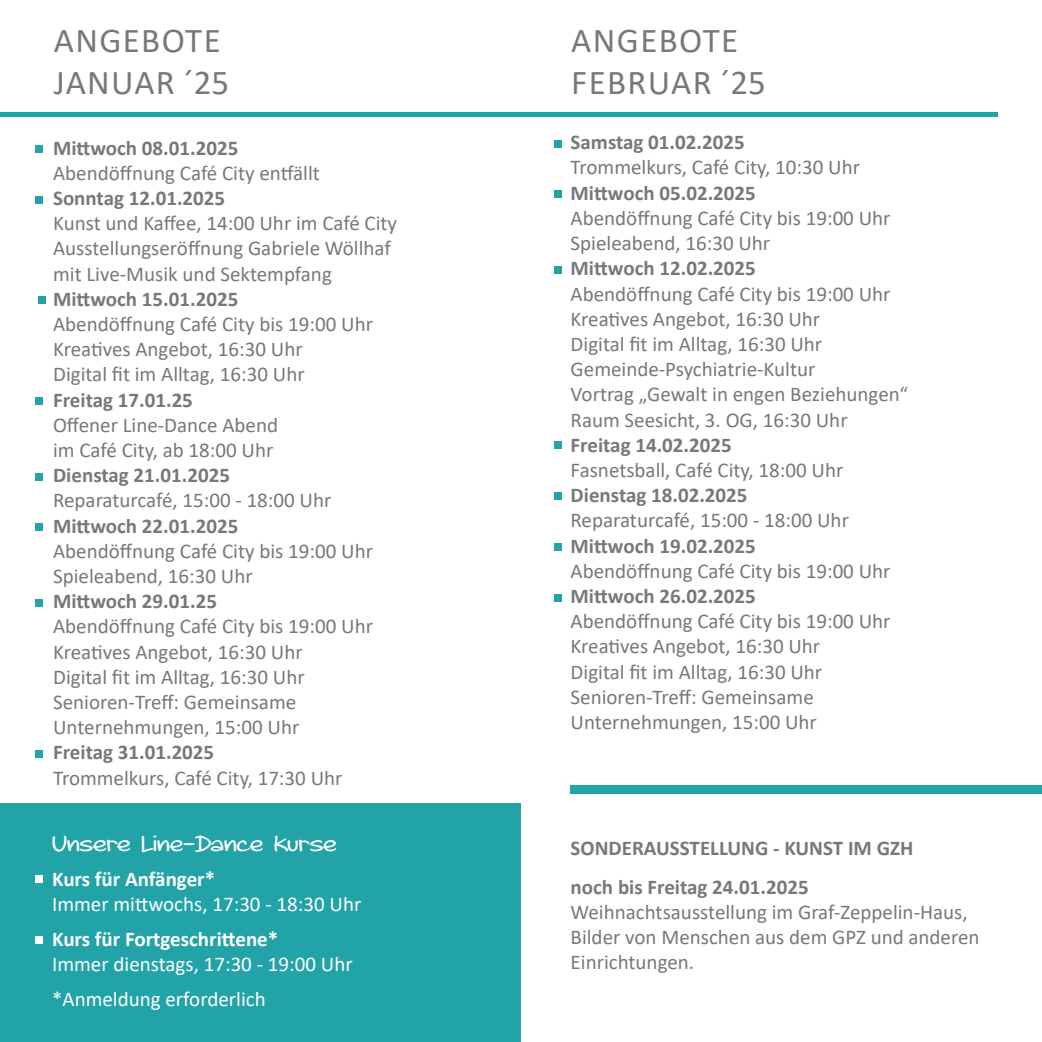
<style>
.page{position:relative;width:1042px;height:1042px;background:#fff}
.page>*{position:absolute;margin:0;border:0;box-sizing:border-box;transform-origin:0 0}
.t1{font:35px/42px "Calibri";letter-spacing:.04em;color:#76787b}
.t2{font:700 29.75px "Joules";letter-spacing:-.01em;color:#fff}
.t3{font:21px/25.2px "Calibri";color:#76787b}
.t4{font:700 21px/38.5px "Calibri";color:#76787b}
.t5{font:21px/35px "Calibri";color:#fff}
.t6{font:700 21px "Calibri";color:#fff}
.t7{font:700 21px "Joules";letter-spacing:-.01em;color:#fff}
</style>
<div class="page">
<div style="left:35px;top:145px;width:8px;height:8px;background:#21a3a7"></div>
<div style="left:38px;top:297px;width:8px;height:7px;background:#21a3a7"></div>
<div style="left:35px;top:397px;width:8px;height:8px;background:#21a3a7"></div>
<div style="left:35px;top:197px;width:8px;height:7px;background:#21a3a7"></div>
<div style="left:35px;top:473px;width:8px;height:7px;background:#21a3a7"></div>
<div style="left:35px;top:523px;width:8px;height:7px;background:#21a3a7"></div>
<div style="left:35px;top:599px;width:8px;height:7px;background:#21a3a7"></div>
<div style="left:35px;top:750px;width:8px;height:7px;background:#21a3a7"></div>
<div style="left:554px;top:140px;width:8px;height:8px;background:#21a3a7"></div>
<div style="left:554px;top:190px;width:8px;height:8px;background:#21a3a7"></div>
<div style="left:554px;top:266px;width:8px;height:8px;background:#21a3a7"></div>
<div style="left:554px;top:441px;width:8px;height:8px;background:#21a3a7"></div>
<div style="left:554px;top:492px;width:8px;height:7px;background:#21a3a7"></div>
<div style="left:554px;top:543px;width:8px;height:8px;background:#21a3a7"></div>
<div style="left:554px;top:594px;width:8px;height:7px;background:#21a3a7"></div>
<div style="left:0;top:111px;width:997px;height:5px;background:#21a3a7"></div>
<div style="left:570px;top:785px;width:472px;height:9px;background:#21a3a7"></div>
<div style="left:0;top:804px;width:521px;height:238px;background:#21a3a7"></div>
<div style="left:35px;top:876px;width:8px;height:7px;background:#fff"></div>
<div style="left:35px;top:936px;width:8px;height:8px;background:#fff"></div>
<h1 class="t1" style="left:54px;top:19px;width:177px">ANGEBOTE<br>JANUAR ´25</h1>
<p class="t4" style="left:53px;top:128px;width:187px">Mittwoch 08.01.2025</p>
<p class="t3" style="left:53px;top:160px;width:268px">Abendöffnung Café City entfällt</p>
<p class="t4" style="left:53px;top:178px;width:174px">Sonntag 12.01.2025</p>
<p class="t3" style="left:53px;top:210px;width:345px">Kunst und Kaffee, 14:00 Uhr im Café City<br>Ausstellungseröffnung Gabriele Wöllhaf mit Live-Musik und Sektempfang</p>
<p class="t4" style="left:53px;top:279px;width:187px">Mittwoch 15.01.2025</p>
<p class="t3" style="left:53px;top:311px;width:321px">Abendöffnung Café City bis 19:00 Uhr<br>Kreatives Angebot, 16:30 Uhr<br>Digital fit im Alltag, 16:30 Uhr</p>
<p class="t4" style="left:53px;top:380px;width:141px">Freitag 17.01.25</p>
<p class="t3" style="left:53px;top:412px;width:226px">Offener Line-Dance Abend im Café City, ab 18:00 Uhr</p>
<p class="t4" style="left:53px;top:456px;width:178px">Dienstag 21.01.2025</p>
<p class="t3" style="left:53px;top:487px;width:280px">Reparaturcafé, 15:00 - 18:00 Uhr</p>
<p class="t4" style="left:53px;top:506px;width:187px">Mittwoch 22.01.2025</p>
<p class="t3" style="left:53px;top:538px;width:321px">Abendöffnung Café City bis 19:00 Uhr<br>Spieleabend, 16:30 Uhr</p>
<p class="t4" style="left:53px;top:582px;width:165px">Mittwoch 29.01.25</p>
<p class="t3" style="left:53px;top:613px;width:321px">Abendöffnung Café City bis 19:00 Uhr<br>Kreatives Angebot, 16:30 Uhr<br>Digital fit im Alltag, 16:30 Uhr<br>Senioren-Treff: Gemeinsame<br>Unternehmungen, 15:00 Uhr</p>
<p class="t4" style="left:53px;top:733px;width:163px">Freitag 31.01.2025</p>
<p class="t3" style="left:53px;top:764px;width:291px">Trommelkurs, Café City, 17:30 Uhr</p>
<p class="t7" style="left:52px;top:829px;width:286px">Unsere Line-Dance Kurse</p>
<p class="t6" style="left:52px;top:864px;width:165px">Kurs für Anfänger*</p>
<p class="t5" style="left:52px;top:886px;width:311px">Immer mittwochs, 17:30 - 18:30 Uhr</p>
<p class="t6" style="left:52px;top:924px;width:228px">Kurs für Fortgeschrittene*</p>
<p class="t5" style="left:52px;top:946px;width:302px">Immer dienstags, 17:30 - 19:00 Uhr *Anmeldung erforderlich</p>
<h2 class="t2" style="left:93px;top:929px;width:317px">Wir freuen uns auf</h2>
<h1 class="t1" style="left:571px;top:19px;width:196px">ANGEBOTE<br>FEBRUAR ´25</h1>
<p class="t4" style="left:570px;top:123px;width:176px">Samstag 01.02.2025</p>
<p class="t3" style="left:570px;top:154px;width:291px">Trommelkurs, Café City, 10:30 Uhr</p>
<p class="t4" style="left:570px;top:173px;width:187px">Mittwoch 05.02.2025</p>
<p class="t3" style="left:570px;top:205px;width:321px">Abendöffnung Café City bis 19:00 Uhr<br>Spieleabend, 16:30 Uhr</p>
<p class="t4" style="left:570px;top:249px;width:187px">Mittwoch 12.02.2025</p>
<p class="t3" style="left:570px;top:280px;width:339px">Abendöffnung Café City bis 19:00 Uhr Kreatives Angebot, 16:30 Uhr<br>Digital fit im Alltag, 16:30 Uhr Gemeinde-Psychiatrie-Kultur<br>Vortrag „Gewalt in engen Beziehungen“ Raum Seesicht, 3. OG, 16:30 Uhr</p>
<p class="t4" style="left:570px;top:425px;width:163px">Freitag 14.02.2025</p>
<p class="t3" style="left:570px;top:457px;width:274px">Fasnetsball, Café City, 18:00 Uhr</p>
<p class="t4" style="left:570px;top:476px;width:178px">Dienstag 18.02.2025</p>
<p class="t3" style="left:570px;top:507px;width:280px">Reparaturcafé, 15:00 - 18:00 Uhr</p>
<p class="t4" style="left:570px;top:526px;width:187px">Mittwoch 19.02.2025</p>
<p class="t3" style="left:570px;top:558px;width:321px">Abendöffnung Café City bis 19:00 Uhr</p>
<p class="t4" style="left:570px;top:576px;width:187px">Mittwoch 26.02.2025</p>
<p class="t3" style="left:570px;top:608px;width:321px">Abendöffnung Café City bis 19:00 Uhr<br>Kreatives Angebot, 16:30 Uhr<br>Digital fit im Alltag, 16:30 Uhr<br>Senioren-Treff: Gemeinsame<br>Unternehmungen, 15:00 Uhr</p>
<p class="t4" style="left:570px;top:828px;width:344px">SONDERAUSSTELLUNG - KUNST IM GZH noch bis Freitag 24.01.2025</p>
<p class="t3" style="left:570px;top:898px;width:410px">Weihnachtsausstellung im Graf-Zeppelin-Haus,<br>Bilder von Menschen aus dem GPZ und anderen</p>
<p class="t3" style="left:570px;top:949px;width:125px">Einrichtungen.</p>
</div>
